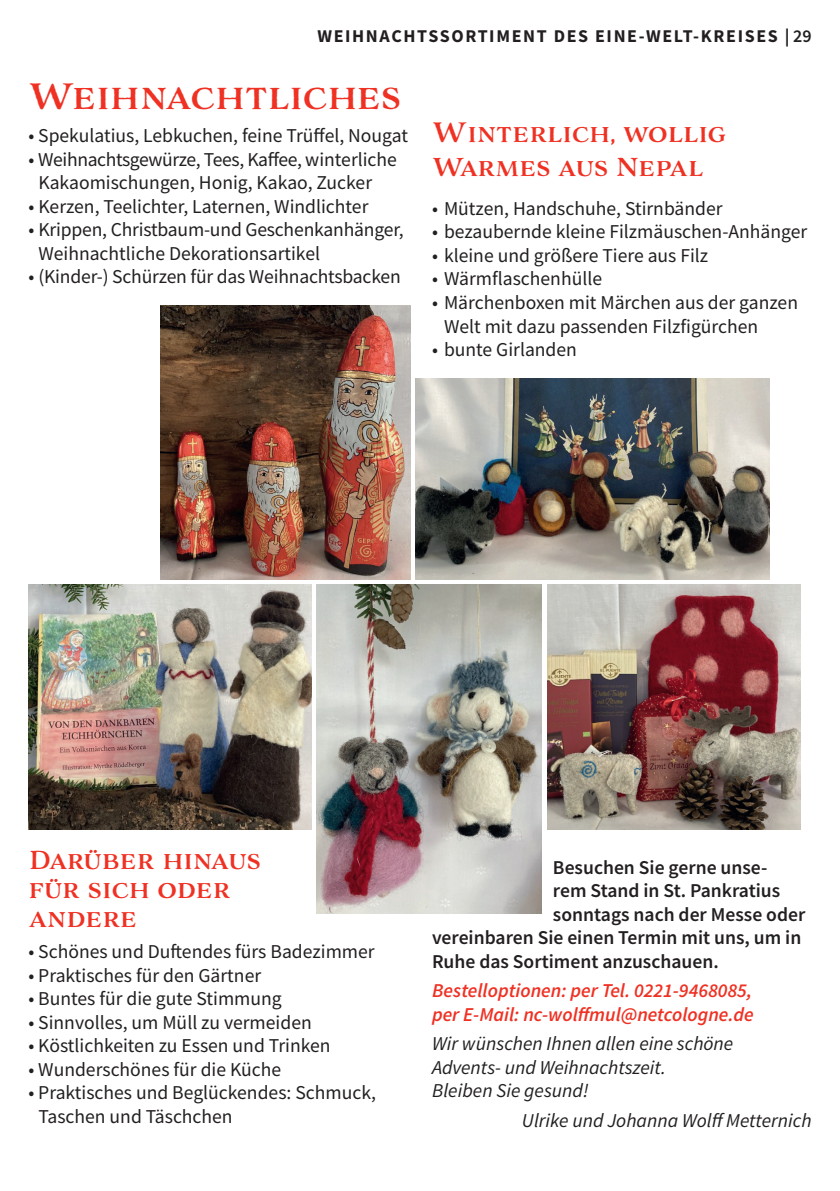
<style>
.page{position:relative;width:840px;height:1191px;background:#fff}
.page>*{position:absolute;margin:0;border:0;box-sizing:border-box;transform-origin:0 0}
.t1{font:34px "Adorn Serif";letter-spacing:-.01em;color:#ef3123}
.t2{font:24px/28.8px "Adorn Serif";letter-spacing:-.015em;color:#ef3123}
.t3{font:19.6px/23.6px "Source Sans Pro";color:#231f20}
.t4{font:600 19.6px "Source Sans Pro";color:#231f20}
.t5{font:italic 19.6px/23.6px "Source Sans Pro";color:#231f20}
.t6{font:italic 600 19.6px/23.6px "Source Sans Pro";color:#ef3123}
.t7{font:700 18px "Source Sans Pro";letter-spacing:.09em;color:#231f20}
.s1{font-weight:600}
.s2{font-size:26px}
</style>
<div class="page">
<img style="left:160px;top:305px;width:250px;height:275px">
<img style="left:415px;top:378px;width:353px;height:202px">
<img style="left:28px;top:585px;width:283px;height:244px">
<img style="left:316px;top:585px;width:225px;height:328px">
<img style="left:547px;top:585px;width:253px;height:244px">
<p class="t7" style="left:317px;top:24px;width:495px">WEIHNACHTSSORTIMENT DES EINE-WELT-KREISES |<span class="s1">29</span></p>
<h1 class="t1" style="left:28px;top:73px;width:374px">Weihnachtliches</h1>
<p class="t3" style="left:28px;top:124px;width:381px">• Spekulatius, Lebkuchen, feine Trüffel, Nougat</p>
<p class="t3" style="left:38px;top:147px;width:360px;text-indent:-10px">• Weihnachtsgewürze, Tees, Kaffee, winterliche<br>Kakaomischungen, Honig, Kakao, Zucker</p>
<p class="t3" style="left:28px;top:194px;width:341px">• Kerzen, Teelichter, Laternen, Windlichter</p>
<p class="t3" style="left:38px;top:218px;width:367px;text-indent:-10px">• Krippen, Christbaum-und Geschenkanhänger,<br>Weihnachtliche Dekorationsartikel</p>
<p class="t3" style="left:28px;top:265px;width:374px">• (Kinder-) Schürzen für das Weihnachtsbacken</p>
<p class="t2" style="left:432px;top:116px;width:295px;line-height:33.6px"><span class="s2">W</span>interlich, wollig<br>Warmes aus Nepal</p>
<p class="t3" style="left:432px;top:196px;width:292px">• Mützen, Handschuhe, Stirnbänder</p>
<p class="t3" style="left:432px;top:220px;width:376px">• bezaubernde kleine Filzmäuschen-Anhänger</p>
<p class="t3" style="left:432px;top:243px;width:277px">• kleine und größere Tiere aus Filz</p>
<p class="t3" style="left:432px;top:267px;width:171px">• Wärmflaschenhülle</p>
<p class="t3" style="left:444px;top:290px;width:355px;text-indent:-12px">• Märchenboxen mit Märchen aus der ganzen<br>Welt mit dazu passenden Filzfigürchen</p>
<p class="t3" style="left:432px;top:337px;width:146px">• bunte Girlanden</p>
<p class="t2" style="left:28px;top:845px;width:234px">Darüber hinaus für sich oder andere</p>
<p class="t3" style="left:28px;top:940px;width:347px">• Schönes und Duftendes fürs Badezimmer</p>
<p class="t3" style="left:28px;top:963px;width:234px">• Praktisches für den Gärtner</p>
<p class="t3" style="left:28px;top:987px;width:255px">• Buntes für die gute Stimmung</p>
<p class="t3" style="left:28px;top:1010px;width:285px">• Sinnvolles, um Müll zu vermeiden</p>
<p class="t3" style="left:28px;top:1034px;width:303px">• Köstlichkeiten zu Essen und Trinken</p>
<p class="t3" style="left:28px;top:1057px;width:254px">• Wunderschönes für die Küche</p>
<p class="t3" style="left:38px;top:1081px;width:339px;text-indent:-10px">• Praktisches und Beglückendes: Schmuck,<br>Taschen und Täschchen</p>
<p class="t4" style="left:552px;top:854px;width:216px">Besuchen Sie gerne unse-</p>
<p class="t4" style="left:552px;top:877px;width:229px">rem Stand in St. Pankratius</p>
<p class="t4" style="left:552px;top:901px;width:254px">sonntags nach der Messe oder</p>
<p class="t4" style="left:432px;top:925px;width:370px">vereinbaren Sie einen Termin mit uns, um in</p>
<p class="t4" style="left:432px;top:948px;width:288px">Ruhe das Sortiment anzuschauen.</p>
<p class="t6" style="left:432px;top:978px;width:323px">Bestelloptionen: per Tel. 0221-9468085, per E-Mail: nc-wolffmul@netcologne.de</p>
<p class="t5" style="left:432px;top:1031px;width:303px">Wir wünschen Ihnen allen eine schöne<br>Advents- und Weihnachtszeit.<br>Bleiben Sie gesund!</p>
<p class="t5" style="left:521px;top:1108px;width:291px">Ulrike und Johanna Wolff Metternich</p>
</div>
